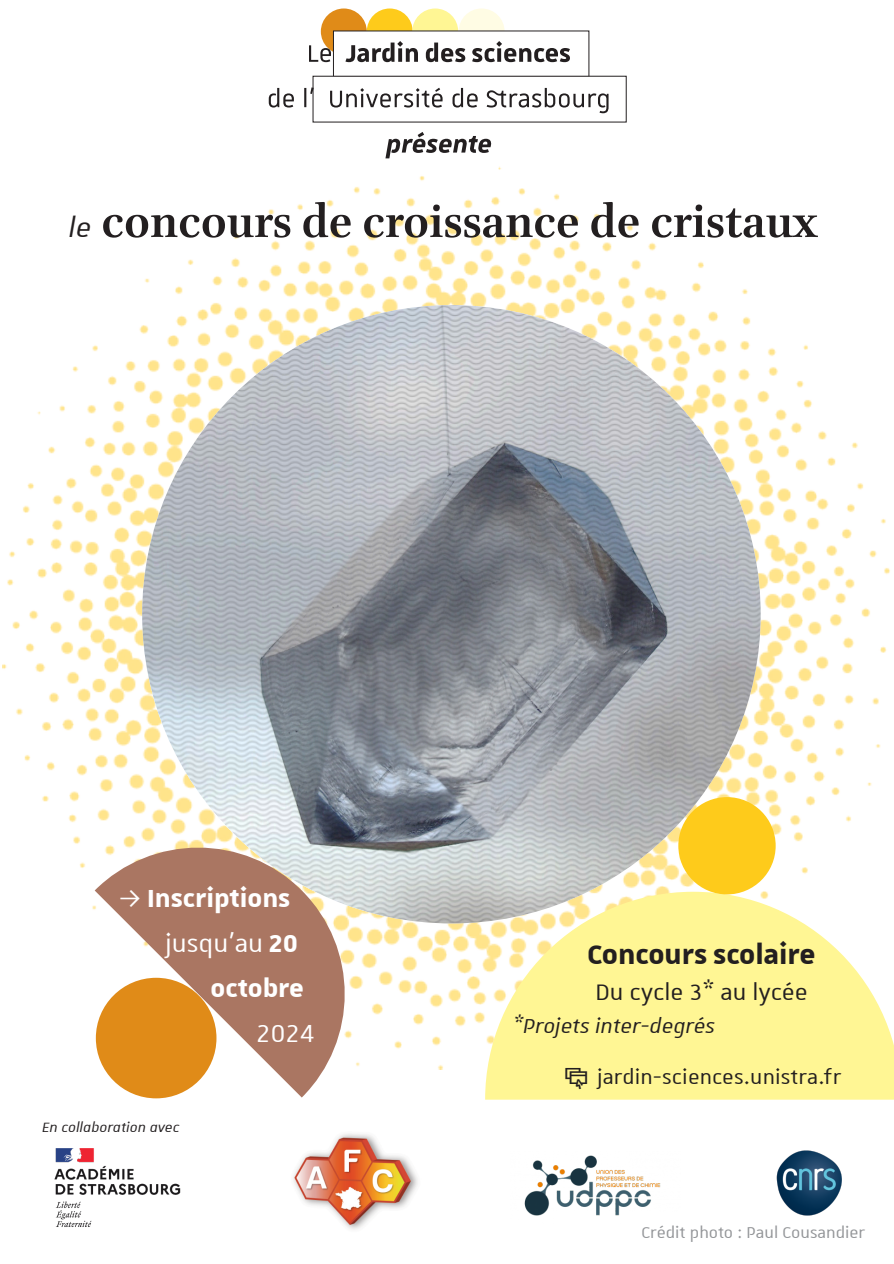
<style>
.page{position:relative;width:894px;height:1264px;background:#fff}
.page>*{position:absolute;margin:0;border:0;box-sizing:border-box;transform-origin:0 0}
.t1{font:700 52.5px "Brill";color:#231f20}
.t2{font:700 36px "Unistra A";color:#231f20}
.t3{font:700 33px "Unistra A";color:#fff}
.t4{font:33px "Unistra A";color:#fff}
.t5{font:30px "Unistra A";color:#231f20}
.t6{font:27px "Unistra A";letter-spacing:.005em;color:#231f20}
.t7{font:italic 27px "Unistra A";color:#231f20}
.t8{font:21px "Unistra A";color:#939598}
.t9{font:italic 18px "Unistra A";color:#231f20}
.s1{font-family:"Unistra A";font-weight:400;font-style:italic;font-size:36px}
.s2{font-weight:400}
.s3{font-weight:700}
</style>
<div class="page">
<img style="left:3px;top:167px;width:887px;height:902px">
<svg style="left:95px;top:833px;width:264px;height:264px;fill:#aa7662"></svg>
<div style="left:96px;top:977px;width:120px;height:121px;background:#e08b18;border-radius:50%"></div>
<svg style="left:485px;top:891px;width:408px;height:208px;fill:#fff694"></svg>
<div style="left:678px;top:797px;width:97px;height:97px;background:#fecb1b;border-radius:50%"></div>
<img style="left:142px;top:305px;width:618px;height:618px">
<div style="left:321px;top:9px;width:45px;height:45px;background:#e08b18;border-radius:50%"></div>
<div style="left:366px;top:9px;width:46px;height:45px;background:#fecb1b;border-radius:50%"></div>
<div style="left:412px;top:9px;width:46px;height:45px;background:#fff694;border-radius:50%"></div>
<div style="left:458px;top:9px;width:46px;height:45px;background:#fffce4;border-radius:50%"></div>
<div style="left:333px;top:31px;width:256px;height:46px;background:#fff"></div>
<div style="left:313px;top:76px;width:313px;height:46px;background:#fff;border:1px solid #231f20"></div>
<svg style="left:385px;top:132px;width:106px;height:26px"></svg>
<svg style="left:269px;top:87px;width:339px;height:26px"></svg>
<svg style="left:309px;top:41px;width:261px;height:21px"></svg>
<img style="left:293px;top:1133px;width:125px;height:97px">
<img style="left:54px;top:1148px;width:127px;height:79px">
<img style="left:524px;top:1155px;width:137px;height:61px">
<img style="left:776px;top:1150px;width:65px;height:65px">
<svg style="left:565px;top:1068px;width:22px;height:21px"></svg>
<p class="t1" style="left:69px;top:198px;width:750px"><span class="s1">le</span> concours de croissance de cristaux</p>
<p class="t3" style="left:119px;top:882px;width:172px"><span class="s2">→</span> Inscriptions</p>
<p class="t4" style="left:165px;top:927px;width:134px">jusqu’au <span class="s3">20</span></p>
<p class="t3" style="left:210px;top:972px;width:95px">octobre</p>
<p class="t4" style="left:256px;top:1017px;width:60px">2024</p>
<p class="t9" style="left:42px;top:1119px;width:139px">En collaboration avec</p>
<p class="t2" style="left:587px;top:937px;width:229px">Concours scolaire</p>
<p class="t5" style="left:595px;top:978px;width:214px">Du cycle 3* au lycée</p>
<p class="t7" style="left:512px;top:1012px;width:204px">*Projets inter-degrés</p>
<p class="t6" style="left:597px;top:1064px;width:246px">jardin-sciences.unistra.fr</p>
<p class="t8" style="left:641px;top:1222px;width:225px">Crédit photo : Paul Cousandier</p>
</div>
